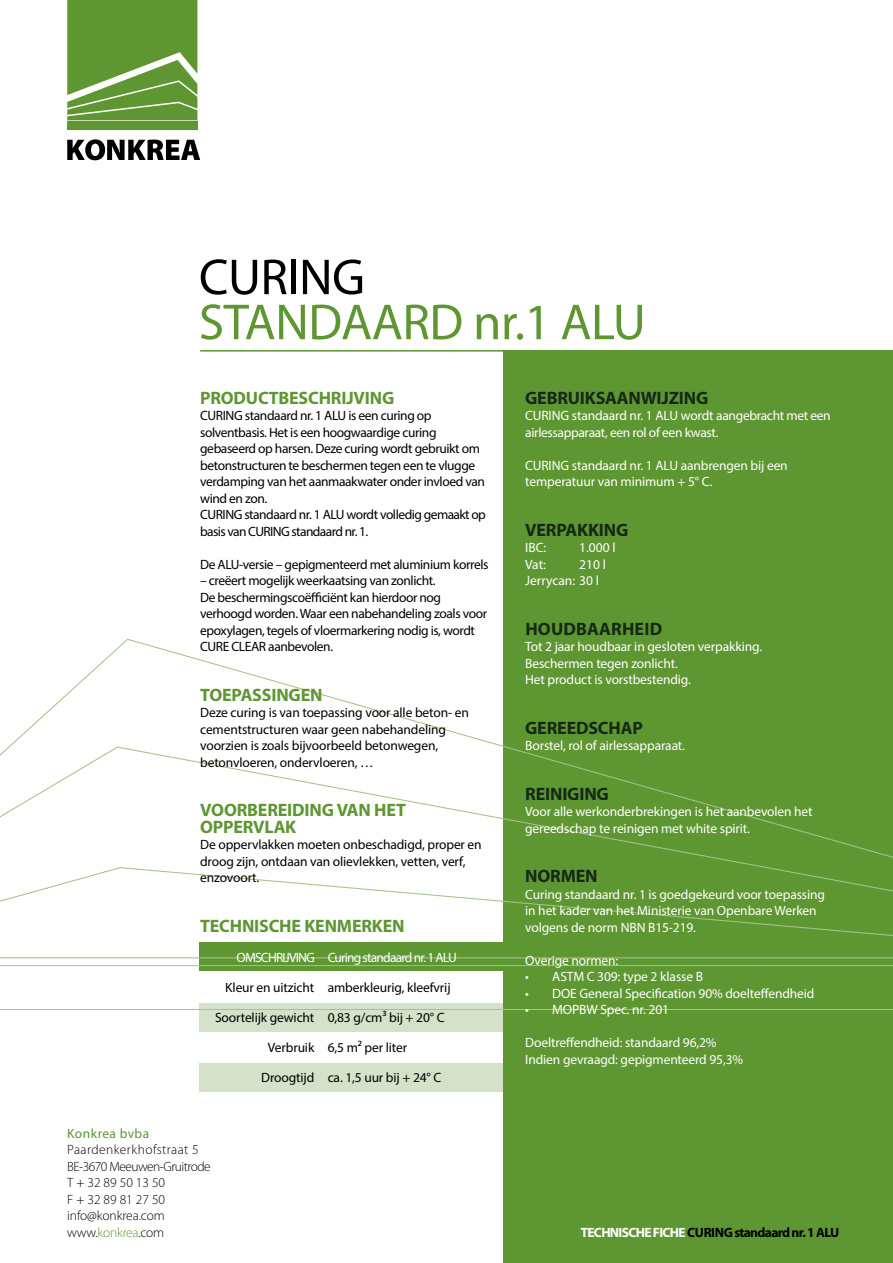
<style>
.page{position:relative;width:893px;height:1263px;background:#fff}
.page>*{position:absolute;margin:0;border:0;box-sizing:border-box;transform-origin:0 0}
.t1{font:51px "Myriad Pro";letter-spacing:-.01em;color:#5e9732}
.t2{font:51px "Myriad Pro";letter-spacing:-.01em;color:#000}
.t3{font:700 18px/16.5px "Myriad Pro";letter-spacing:-.01em;color:#5e9732}
.t4{font:700 18px "Myriad Pro";letter-spacing:-.01em;color:#152917}
.t5{font:700 18px "Myriad Pro";letter-spacing:.01em;color:#152917}
.t6{font:13.5px/16.5px "Myriad Pro";letter-spacing:-.01em;color:#fff}
.t7{font:13.5px/16.5px "Myriad Pro";letter-spacing:-.03em;color:#000}
.t8{font:13.5px/16.5px "Myriad Pro";letter-spacing:-.01em;color:#000}
.t9{font:300 13.5px/16.5px "Myriad Pro";letter-spacing:-.01em;color:#000}
.t10{font:700 13.5px "Myriad Pro";letter-spacing:-.05em;color:#000}
.t11{font:13.5px "Myriad Pro";letter-spacing:-.06em;color:#fff}
.t12{font:13.5px "Myriad Pro";letter-spacing:.03em;color:#5e9732}
.s1{color:#5e9732}
.s2{color:#fff}
</style>
<div class="page">
<div style="left:199px;top:942px;width:693px;height:29px;background:#5e9732"></div>
<div style="left:199px;top:1002px;width:693px;height:29px;background:#d5e2c9"></div>
<div style="left:199px;top:1063px;width:693px;height:29px;background:#d5e2c9"></div>
<div style="left:504px;top:350px;width:389px;height:913px;background:#5e9732"></div>
<svg style="left:67px;top:0;width:130px;height:120px;background:#6ca044"></svg>
<div style="left:67px;top:122px;width:130px;height:8px;background:#5e9732"></div>
<svg style="left:67px;top:139px;width:133px;height:21px"></svg>
<hr style="left:200px;top:350px;width:693px;height:2px;background:#5e9732">
<svg style="left:0;top:638px;width:893px;height:228px"></svg>
<svg style="left:0;top:866px;width:893px;height:93px"></svg>
<svg style="left:0;top:965px;width:893px;height:45px"></svg>
<h1 class="t2" style="left:199px;top:246px;width:168px">CURING</h1>
<h1 class="t1" style="left:199px;top:291px;width:448px">STANDAARD nr.1 ALU</h1>
<h2 class="t3" style="left:200px;top:389px;width:196px">PRODUCTBESCHRIJVING</h2>
<p class="t7" style="left:200px;top:407px;width:287px">CURING standaard nr. 1 ALU is een curing op solventbasis. Het is een hoogwaardige curing gebaseerd op harsen. Deze curing wordt gebruikt om betonstructuren te beschermen tegen een te vlugge verdamping van het aanmaakwater onder invloed van wind en zon.<br>CURING standaard nr. 1 ALU wordt volledig gemaakt op basis van CURING standaard nr. 1.</p>
<p class="t7" style="left:200px;top:556px;width:290px">De ALU-versie – gepigmenteerd met aluminium korrels</p>
<p class="t7" style="left:200px;top:572px;width:288px">– creëert mogelijk weerkaatsing van zonlicht.<br>De beschermingscoëfficiënt kan hierdoor nog verhoogd worden. Waar een nabehandeling zoals voor epoxylagen, tegels of vloermarkering nodig is, wordt CURE CLEAR aanbevolen.</p>
<h2 class="t3" style="left:200px;top:686px;width:124px">TOEPASSINGEN</h2>
<p class="t8" style="left:200px;top:704px;width:270px">Deze curing is van toepassing voor alle beton- en cementstructuren waar geen nabehandeling voorzien is zoals bijvoorbeeld betonwegen, betonvloeren, ondervloeren, …</p>
<h2 class="t3" style="left:200px;top:801px;width:207px">VOORBEREIDING VAN HET<br>OPPERVLAK</h2>
<p class="t8" style="left:200px;top:836px;width:283px">De oppervlakken moeten onbeschadigd, proper en droog zijn, ontdaan van olievlekken, vetten, verf, enzovoort.</p>
<h2 class="t3" style="left:200px;top:917px;width:206px">TECHNISCHE KENMERKEN</h2>
<p class="t11" style="left:237px;top:949px;width:222px">OMSCHRIJVING Curing standaard nr. 1 ALU</p>
<p class="t8" style="left:225px;top:979px;width:227px">Kleur en uitzicht amberkleurig, kleefvrij</p>
<p class="t8" style="left:215px;top:1009px;width:231px">Soortelijk gewicht 0,83 g/cm³ bij + 20° C</p>
<p class="t8" style="left:268px;top:1039px;width:141px">Verbruik 6,5 m² per liter</p>
<p class="t8" style="left:261px;top:1069px;width:182px">Droogtijd ca. 1,5 uur bij + 24° C</p>
<p class="t12" style="left:67px;top:1125px;width:83px">Konkrea bvba</p>
<p class="t9" style="left:67px;top:1141px;width:145px">Paardenkerkhofstraat 5<br>BE-3670 Meeuwen-Gruitrode<br>T + 32 89 50 13 50<br>F + 32 89 81 27 50 info@konkrea.com www.<span class="s1">konkrea</span>.com</p>
<h2 class="t4" style="left:525px;top:386px;width:185px">GEBRUIKSAANWIJZING</h2>
<p class="t6" style="left:525px;top:407px;width:307px">CURING standaard nr. 1 ALU wordt aangebracht met een airlessapparaat, een rol of een kwast.</p>
<p class="t6" style="left:525px;top:457px;width:264px">CURING standaard nr. 1 ALU aanbrengen bij een temperatuur van minimum + 5° C.</p>
<h2 class="t4" style="left:525px;top:518px;width:105px">VERPAKKING</h2>
<p class="t6" style="left:525px;top:539px;width:23px">IBC:</p>
<p class="t6" style="left:579px;top:539px;width:38px">1.000 l</p>
<p class="t6" style="left:525px;top:556px;width:22px">Vat:</p>
<p class="t6" style="left:525px;top:556px;width:82px;text-indent:54px">210 l<br>Jerrycan: 30 l</p>
<h2 class="t5" style="left:525px;top:617px;width:138px">HOUDBAARHEID</h2>
<p class="t6" style="left:525px;top:638px;width:239px">Tot 2 jaar houdbaar in gesloten verpakking.<br>Beschermen tegen zonlicht.<br>Het product is vorstbestendig.</p>
<h2 class="t4" style="left:525px;top:716px;width:119px">GEREEDSCHAP</h2>
<p class="t6" style="left:525px;top:737px;width:161px">Borstel, rol of airlessapparaat.</p>
<h2 class="t4" style="left:525px;top:782px;width:85px">REINIGING</h2>
<p class="t6" style="left:525px;top:803px;width:289px">Voor alle werkonderbrekingen is het aanbevolen het gereedschap te reinigen met white spirit.</p>
<h2 class="t4" style="left:525px;top:864px;width:74px">NORMEN</h2>
<p class="t6" style="left:525px;top:886px;width:301px">Curing standaard nr. 1 is goedgekeurd voor toepassing in het kader van het Ministerie van Openbare Werken volgens de norm NBN B15-219.</p>
<p class="t6" style="left:525px;top:952px;width:95px">Overige normen:</p>
<p class="t6" style="left:525px;top:968px;width:179px">• ASTM C 309: type 2 klasse B</p>
<p class="t6" style="left:525px;top:985px;width:291px">• DOE General Specification 90% doelteffendheid</p>
<p class="t6" style="left:525px;top:1001px;width:145px">• MOPBW Spec. nr. 201</p>
<p class="t6" style="left:525px;top:1034px;width:220px">Doeltreffendheid: standaard 96,2%<br>Indien gevraagd: gepigmenteerd 95,3%</p>
<p class="t10" style="left:581px;top:1223px;width:260px"><span class="s2">TECHNISCHE FICHE</span> CURING standaard nr. 1 ALU</p>
</div>
